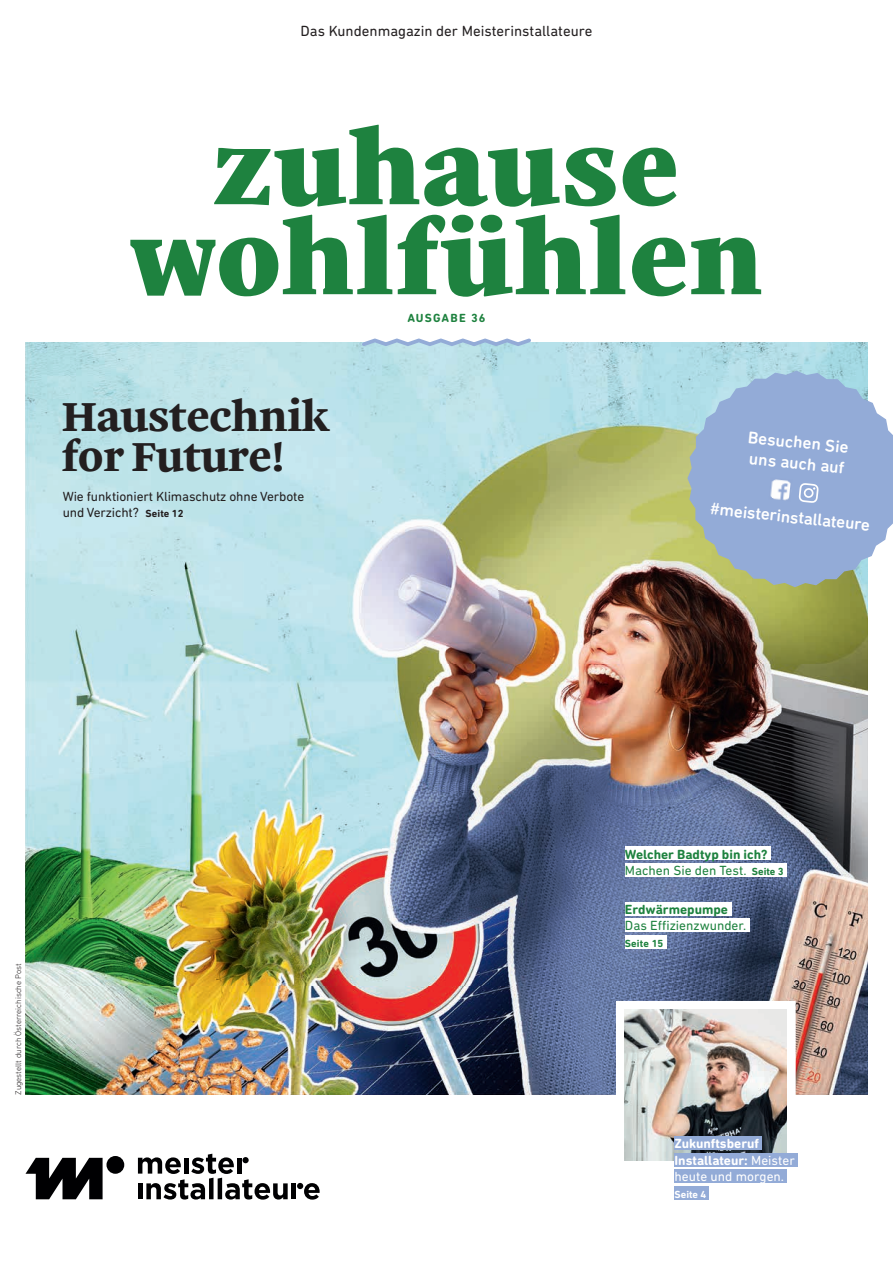
<style>
.page{position:relative;width:893px;height:1263px;background:#fff}
.page>*{position:absolute;margin:0;border:0;box-sizing:border-box;transform-origin:0 0}
.t1{font:800 97.5px/90px "Malabar LTW02";letter-spacing:.01em;color:#1e823f;text-align:center}
.t2{font:700 40.5px/40.5px "Malabar LTW02";letter-spacing:-.025em;color:#231f20}
.t3{font:500 17.25px/21px "DIN Next Rounded LT Pro";color:#fff}
.t4{font:15px "DIN Next Rounded LT Pro";color:#231f20}
.t5{font:700 13.5px/16.5px "DIN Next Rounded LT Pro";color:#1e823f}
.t6{font:13.5px/16.5px "DIN Next Rounded LT Pro";letter-spacing:-.01em;color:#231f20}
.t7{font:700 13.5px/16.5px "DIN Next Rounded LT Pro";color:#fff}
.t8{font:13.5px "DIN Next Rounded LT Pro";color:#1e823f}
.t9{font:700 12px "DIN Next Rounded LT Pro";letter-spacing:.1em;color:#1e823f}
.t10{font:700 10.5px "DIN Next Rounded LT Pro";letter-spacing:.01em;color:#1e823f}
.t11{font:700 10.5px "DIN Next Rounded LT Pro";color:#fff}
.t12{font:300 8.25px "DIN Next Rounded LT Pro";color:#231f20}
.s1{font-weight:700;font-size:10.5px}
.s2{font-weight:400}
.s3{font-size:10.5px}
</style>
<div class="page">
<img style="left:26px;top:342px;width:841px;height:753px">
<svg style="left:362px;top:338px;width:169px;height:8px"></svg>
<svg style="left:616px;top:1001px;width:180px;height:166px"></svg>
<div style="left:625px;top:902px;width:106px;height:13px;background:#fff"></div>
<div style="left:625px;top:918px;width:124px;height:14px;background:#fff"></div>
<div style="left:625px;top:935px;width:41px;height:13px;background:#fff"></div>
<div style="left:625px;top:847px;width:146px;height:13px;background:#fff"></div>
<div style="left:625px;top:863px;width:161px;height:14px;background:#fff"></div>
<img style="left:625px;top:1010px;width:162px;height:150px">
<svg style="left:687px;top:371px;width:206px;height:216px;background:#9eb5d1"></svg>
<div style="left:675px;top:1136px;width:87px;height:14px;background:#93abd7"></div>
<div style="left:675px;top:1153px;width:123px;height:13px;background:#93abd7"></div>
<div style="left:675px;top:1169px;width:112px;height:14px;background:#93abd7"></div>
<div style="left:675px;top:1186px;width:34px;height:13px;background:#93abd7"></div>
<svg style="left:26px;top:1156px;width:98px;height:43px"></svg>
<svg style="left:138px;top:1154px;width:150px;height:45px"></svg>
<hr style="left:292px;top:1183px;width:4px;height:16px;background:#000002">
<svg style="left:297px;top:1183px;width:23px;height:16px"></svg>
<div style="left:242px;top:1157px;width:7px;height:6px;background:#000002;border-radius:50%"></div>
<p class="t4" style="left:301px;top:23px;width:293px">Das Kundenmagazin der Meisterinstallateure</p>
<h1 class="t1" style="left:130px;top:122px;width:635px">zuhause wohlfühlen</h1>
<p class="t9" style="left:407px;top:311px;width:80px">AUSGABE 36</p>
<h2 class="t2" style="left:62px;top:395px;width:269px">Haustechnik for Future!</h2>
<p class="t6" style="left:63px;top:488px;width:243px">Wie funktioniert Klimaschutz ohne Verbote und Verzicht? <span class="s1">Seite 12</span></p>
<p class="t3" style="left:749px;top:426px;width:103px;rotate:6deg">Besuchen Sie uns auch auf</p>
<p class="t3" style="left:712px;top:498px;width:162px;rotate:6deg">#meisterinstallateure</p>
<p class="t12" style="left:14px;top:1095px;width:133px;rotate:-90deg">Zugestellt durch Österreichische Post</p>
<p class="t5" style="left:625px;top:846px;width:160px">Welcher Badtyp bin ich?<br><span class="s2">Machen Sie den Test.</span> <span class="s3">Seite 3</span></p>
<p class="t5" style="left:625px;top:901px;width:105px">Erdwärmepumpe</p>
<p class="t8" style="left:625px;top:918px;width:123px">Das Effizienzwunder.</p>
<p class="t10" style="left:625px;top:937px;width:40px">Seite 15</p>
<p class="t7" style="left:675px;top:1135px;width:122px">Zukunftsberuf<br>Installateur: <span class="s2">Meister heute und morgen.</span></p>
<p class="t11" style="left:675px;top:1188px;width:33px">Seite 4</p>
</div>
